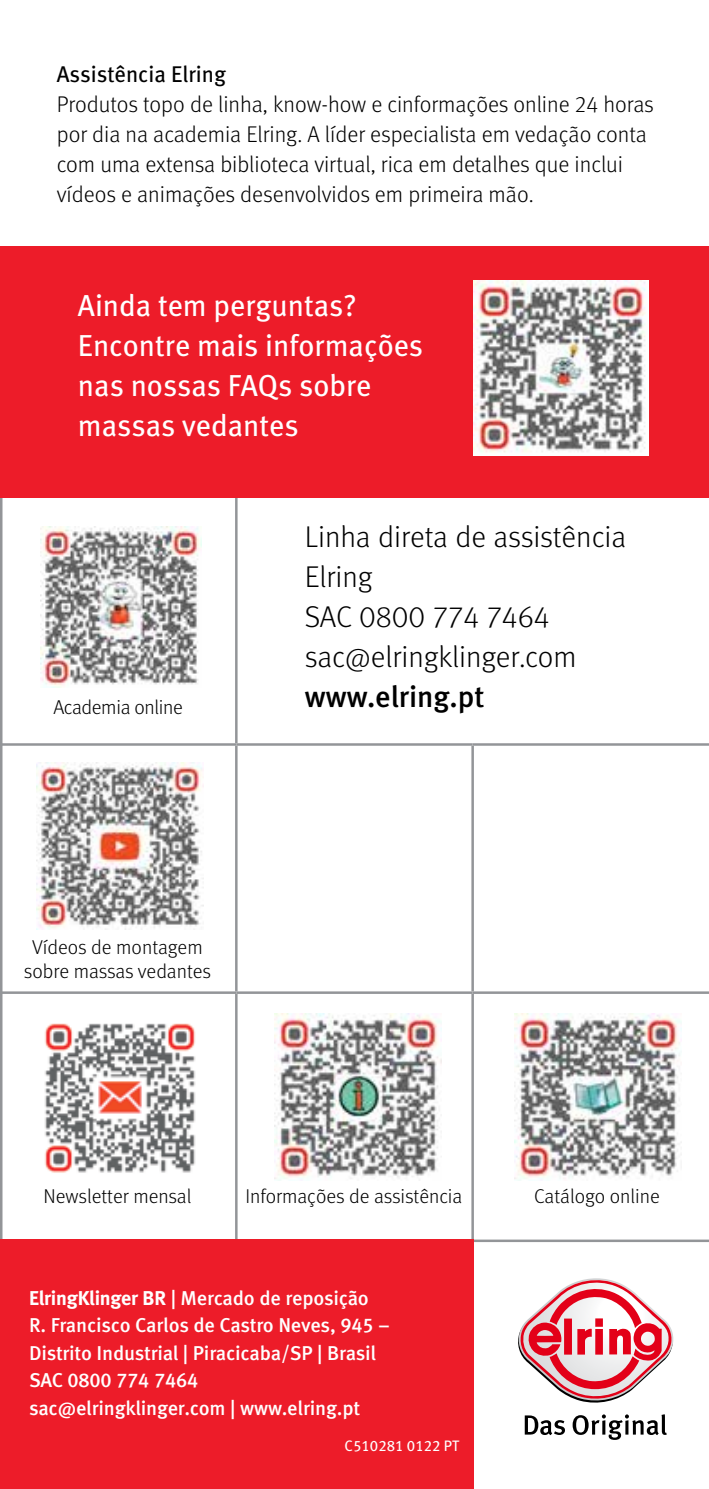
<style>
.page{position:relative;width:709px;height:1489px;background:#fff}
.page>*{position:absolute;margin:0;border:0;box-sizing:border-box;transform-origin:0 0}
.t1{font:30.25px/40px "Meta Book LF";color:#fff}
.t2{font:30px/40px "Meta Light LF";color:#000}
.t3{font:30px "Meta Medium CELF";color:#000}
.t4{font:22.75px/30px "Meta Light LF";color:#000}
.t5{font:22.75px "Meta Book LF";color:#000}
.t6{font:500 20px/27.5px "Meta Pro";letter-spacing:-.015em;color:#fff}
.t7{font:20px/24px "Meta Light LF";letter-spacing:-.005em;color:#000;text-align:center}
.t8{font:20px "Meta Medium CELF";letter-spacing:-.01em;color:#fff}
.t9{font:15.25px "Meta Book LF";color:#fff}
.s1{font-family:"Meta Bold CELF";font-weight:400}
.s2{font-family:"Meta Medium CELF";font-weight:400}
.s3{font-family:"Meta Pro";font-weight:500}
</style>
<div class="page">
<hr style="left:235px;top:496px;width:2px;height:247px;background:#939598">
<hr style="left:0;top:743px;width:236px;height:2px;background:#939598">
<hr style="left:236px;top:743px;width:236px;height:2px;background:#939598">
<hr style="left:235px;top:745px;width:2px;height:246px;background:#939598">
<hr style="left:472px;top:743px;width:237px;height:2px;background:#939598">
<hr style="left:471px;top:745px;width:3px;height:246px;background:#939598">
<hr style="left:0;top:991px;width:236px;height:2px;background:#939598">
<hr style="left:236px;top:991px;width:236px;height:2px;background:#939598">
<hr style="left:235px;top:993px;width:2px;height:247px;background:#939598">
<hr style="left:472px;top:991px;width:237px;height:2px;background:#939598">
<hr style="left:471px;top:993px;width:3px;height:246px;background:#939598">
<hr style="left:471px;top:1239px;width:238px;height:2px;background:#939598">
<hr style="left:0;top:497px;width:2px;height:991px;background:#939598">
<div style="left:0;top:246px;width:709px;height:251px;background:#ed1c29"></div>
<div style="left:0;top:1239px;width:474px;height:249px;background:#ed1c29"></div>
<svg style="left:525px;top:1415px;width:40px;height:19px"></svg>
<svg style="left:572px;top:1414px;width:94px;height:25px"></svg>
<svg style="left:518px;top:1278px;width:156px;height:125px"></svg>
<img style="left:473px;top:280px;width:175px;height:176px">
<img style="left:40px;top:526px;width:161px;height:162px">
<img style="left:44px;top:1023px;width:152px;height:150px">
<img style="left:274px;top:1013px;width:167px;height:167px">
<img style="left:515px;top:1013px;width:166px;height:167px">
<img style="left:37px;top:762px;width:167px;height:167px">
<p class="t5" style="left:57px;top:60px;width:171px">Assistência Elring</p>
<p class="t4" style="left:57px;top:89px;width:599px">Produtos topo de linha, know-how e cinformações online 24 horas por dia na academia Elring. A líder especialista em vedação conta com uma extensa biblioteca virtual, rica em detalhes que inclui vídeos e animações desenvolvidos em primeira mão.</p>
<h1 class="t1" style="left:78px;top:285px;width:347px">Ainda tem perguntas?<br>Encontre mais informações nas nossas FAQs sobre massas vedantes</h1>
<p class="t7" style="left:53px;top:695px;width:131px">Academia online</p>
<p class="t7" style="left:24px;top:934px;width:189px">Vídeos de montagem sobre massas vedantes</p>
<h2 class="t2" style="left:305px;top:516px;width:323px">Linha direta de assistência<br>Elring<br>SAC 0800 774 7464 sac@elringklinger.com</h2>
<h2 class="t3" style="left:305px;top:677px;width:181px">www.elring.pt</h2>
<p class="t7" style="left:44px;top:1183px;width:149px">Newsletter mensal</p>
<p class="t7" style="left:245px;top:1183px;width:218px">Informações de assistência</p>
<p class="t7" style="left:534px;top:1183px;width:127px">Catálogo online</p>
<p class="t6" style="left:29px;top:1282px;width:362px"><span class="s1">ElringKlinger BR</span> | Mercado de reposição<br>R. Francisco Carlos de Castro Neves, <span class="s2">945</span> –<br>Distrito Industrial | Piracicaba/SP | Brasil</p>
<p class="t8" style="left:29px;top:1367px;width:171px"><span class="s3">SAC</span> 0800 774 7464</p>
<p class="t6" style="left:29px;top:1392px;width:333px">sac@elringklinger.com | www.elring.pt</p>
<p class="t9" style="left:344px;top:1436px;width:116px">C510281 0122 PT</p>
</div>
